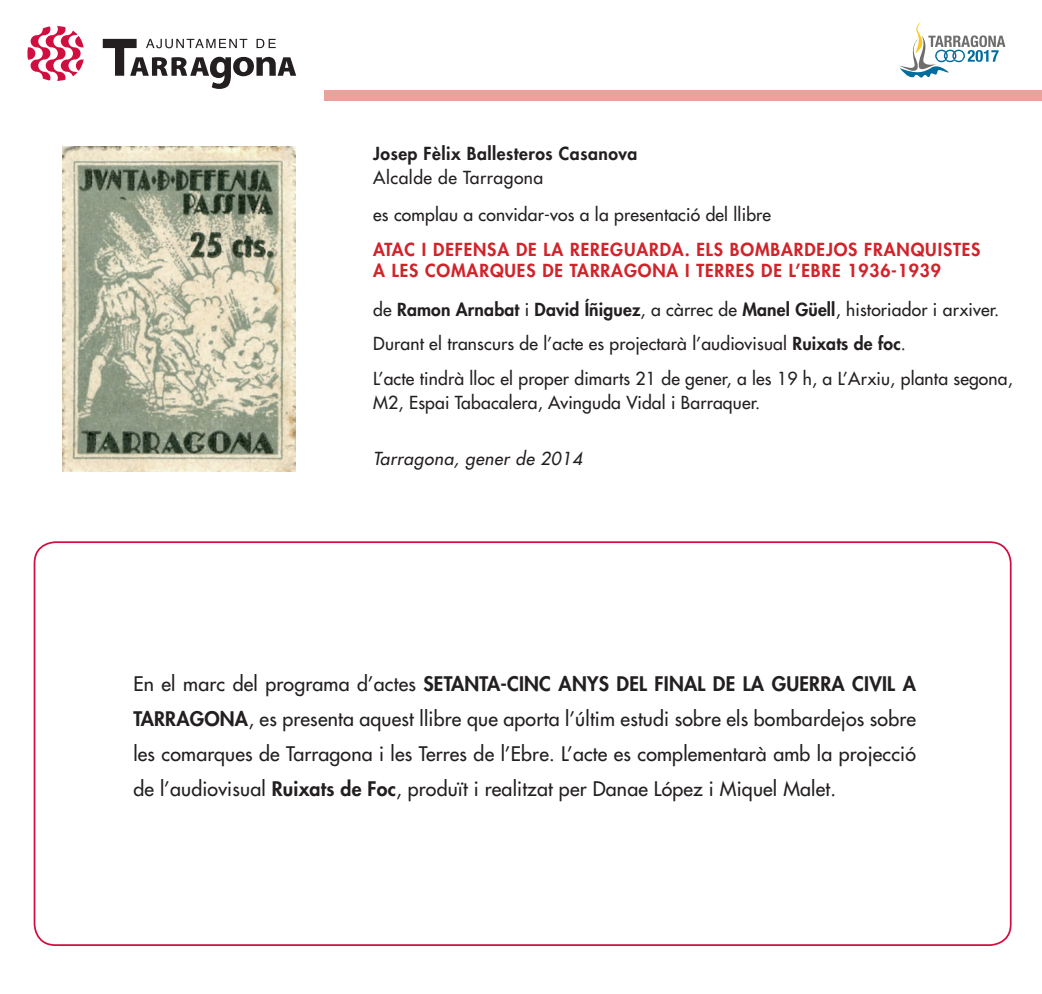
<style>
.page{position:relative;width:1042px;height:994px;background:#fff}
.page>*{position:absolute;margin:0;border:0;box-sizing:border-box;transform-origin:0 0}
.t1{font:19.6px/35px "Futura";letter-spacing:.01em;color:#231f20;text-align:justify}
.t2{font:800 19.6px "Futura";letter-spacing:.01em;color:#231f20}
.t3{font:17.5px/34.5px "Futura";letter-spacing:.01em;color:#231f20}
.t4{font:800 17.5px/21px "Futura";letter-spacing:.05em;color:#d1232a}
.t5{font:800 17.5px "Futura";letter-spacing:.03em;color:#231f20}
.t6{font:italic 17.5px "Futura";letter-spacing:.03em;color:#231f20}
.s1{font-weight:800}
</style>
<div class="page">
<svg style="left:103px;top:39px;width:193px;height:50px"></svg>
<svg style="left:27px;top:26px;width:57px;height:55px"></svg>
<div style="left:324px;top:90px;width:718px;height:11px;background:#eca29c"></div>
<svg style="left:899px;top:21px;width:106px;height:57px"></svg>
<div style="left:34px;top:541px;width:978px;height:404px;border:2px solid #d10e40;border-radius:21px"></div>
<img style="left:63px;top:146px;width:233px;height:325px">
<p class="t5" style="left:373px;top:142px;width:266px">JOSEP FÈLIX BALLESTEROS CASANOVA</p>
<p class="t3" style="left:373px;top:160px;width:399px;line-height:36.8px">Alcalde de Tarragona<br>es complau a convidar-vos a la presentació del llibre</p>
<p class="t4" style="left:373px;top:239px;width:609px">ATAC I DEF ENSA DE LA REREGUARDA. ELS BOMBARDEJOS F RANQUISTES<br>A LES COMARQUES DE TARRAGONA I TERRES DE L’EBRE 1936-1939</p>
<p class="t3" style="left:373px;top:292px;width:641px">de <span class="s1">RAMON ARNABAT</span> i <span class="s1">DAVID ÍÑIGUEZ</span>, a càrrec de <span class="s1">MANEL GÜELL</span>, historiador i arxiver.<br>Durant el transcurs de l’acte es projectarà l’audiovisual <span class="s1">RUIXATS DE FOC</span>.<br>L’acte tindrà lloc el proper dimarts 21 de gener, a les 19 h, a L’Arxiu, planta segona,</p>
<p class="t3" style="left:373px;top:385px;width:389px">M2, Espai Tabacalera, Avinguda Vidal i Barraquer.</p>
<p class="t6" style="left:373px;top:447px;width:211px">Tarragona, gener de 2014</p>
<p class="t1" style="left:133px;top:666px;width:495px">En el marc del programa d’actes <span class="s1">SETANTA-CINC ANYS DEL</span></p>
<p class="t2" style="left:655px;top:671px;width:130px">FINAL DE LA GUERR</p>
<p class="t2" style="left:831px;top:671px;width:86px">A CIVIL A</p>
<p class="t2" style="left:133px;top:706px;width:72px">TARRAGON</p>
<p class="t1" style="left:133px;top:701px;width:784px;text-indent:102px"><span class="s1">A</span>, es presenta aquest llibre que aporta l’últim estudi sobre els bombardejos sobre les comarques de Tarragona i les Terres de l’Ebre. L’acte es complementarà amb la projecció de l’audiovisual <span class="s1">RUIXATS DE FOC</span>, produït i realitzat per Danae López i Miquel Malet.</p>
</div>
